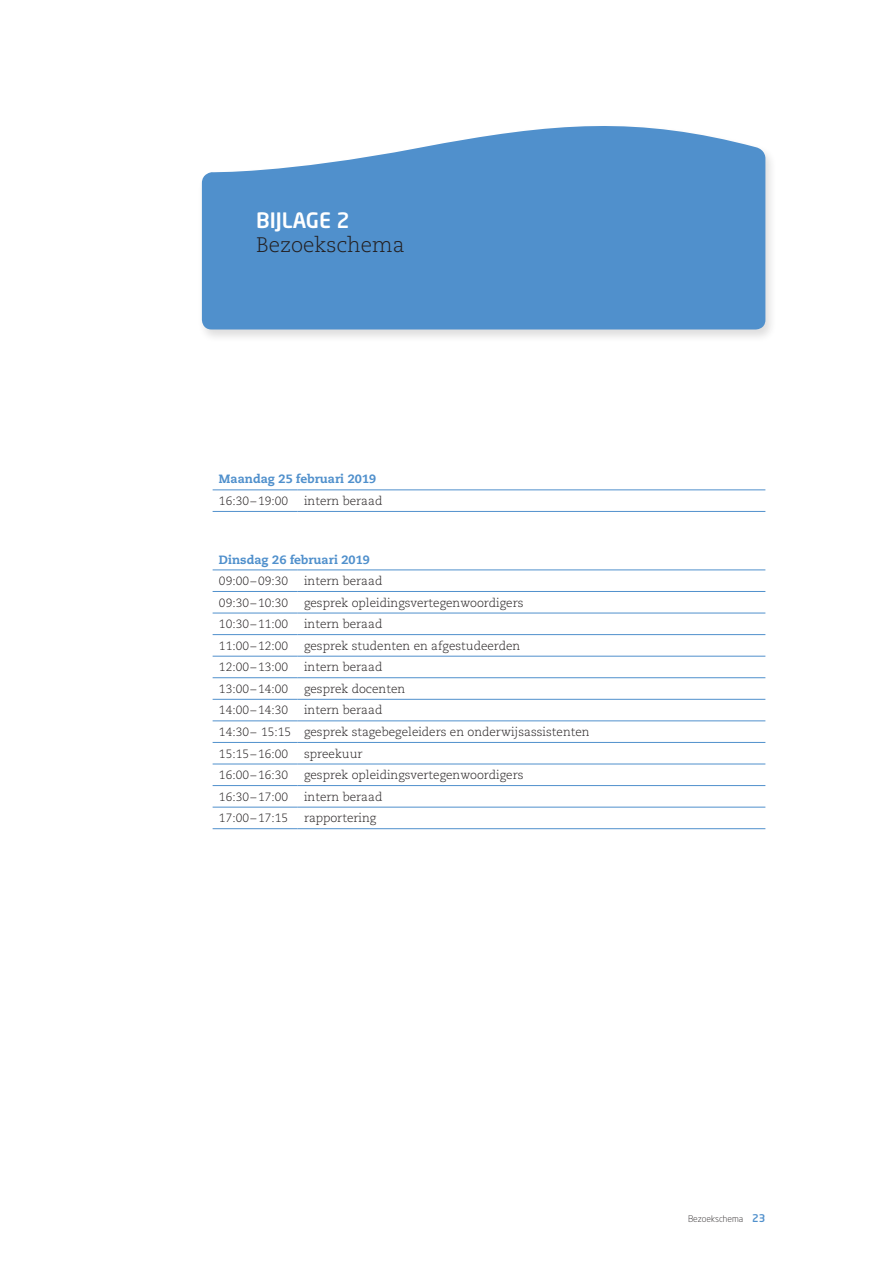
<style>
.page{position:relative;width:893px;height:1263px;background:#fff}
.page>*{position:absolute;margin:0;border:0;box-sizing:border-box;transform-origin:0 0}
.t1{font:300 21px "Caecilia";color:#231f20}
.t2{font:500 21px "Neo Sans";color:#fff}
.t3{font:300 12px/21.6px "Caecilia";color:#231f20}
.t4{font:800 12px "Caecilia";color:#5090cc}
.t5{font:300 9px "Neo Sans";color:#231f20}
.s1{font-weight:500;font-size:10.5px;color:#5090cc}
</style>
<div class="page">
<div style="left:197px;top:123px;width:580px;height:220px;background:#231f20;opacity:.15"></div>
<svg style="left:202px;top:123px;width:563px;height:206px;background:#639cd1"></svg>
<hr style="left:213px;top:489px;width:85px;height:1px;background:#5090cc">
<hr style="left:298px;top:489px;width:467px;height:1px;background:#5090cc">
<hr style="left:213px;top:511px;width:85px;height:1px;background:#5090cc">
<hr style="left:298px;top:511px;width:467px;height:1px;background:#5090cc">
<hr style="left:213px;top:591px;width:85px;height:1px;background:#5090cc">
<hr style="left:298px;top:591px;width:467px;height:1px;background:#5090cc">
<hr style="left:213px;top:613px;width:85px;height:1px;background:#5090cc">
<hr style="left:298px;top:613px;width:467px;height:1px;background:#5090cc">
<hr style="left:213px;top:634px;width:85px;height:1px;background:#5090cc">
<hr style="left:298px;top:634px;width:467px;height:1px;background:#5090cc">
<hr style="left:213px;top:656px;width:85px;height:1px;background:#5090cc">
<hr style="left:298px;top:656px;width:467px;height:1px;background:#5090cc">
<hr style="left:213px;top:677px;width:85px;height:1px;background:#5090cc">
<hr style="left:298px;top:677px;width:467px;height:1px;background:#5090cc">
<hr style="left:213px;top:699px;width:85px;height:1px;background:#5090cc">
<hr style="left:298px;top:699px;width:467px;height:1px;background:#5090cc">
<hr style="left:213px;top:720px;width:85px;height:1px;background:#5090cc">
<hr style="left:298px;top:720px;width:467px;height:1px;background:#5090cc">
<hr style="left:213px;top:742px;width:85px;height:1px;background:#5090cc">
<hr style="left:298px;top:742px;width:467px;height:1px;background:#5090cc">
<hr style="left:213px;top:764px;width:85px;height:1px;background:#5090cc">
<hr style="left:298px;top:764px;width:467px;height:1px;background:#5090cc">
<hr style="left:213px;top:785px;width:85px;height:1px;background:#5090cc">
<hr style="left:298px;top:785px;width:467px;height:1px;background:#5090cc">
<hr style="left:213px;top:807px;width:85px;height:1px;background:#5090cc">
<hr style="left:298px;top:807px;width:467px;height:1px;background:#5090cc">
<hr style="left:213px;top:828px;width:85px;height:1px;background:#5090cc">
<hr style="left:298px;top:828px;width:467px;height:1px;background:#5090cc">
<hr style="left:213px;top:569px;width:85px;height:1px;background:#5090cc">
<hr style="left:298px;top:569px;width:467px;height:1px;background:#5090cc">
<h1 class="t2" style="left:256px;top:207px;width:95px">BIJLAGE 2</h1>
<h1 class="t1" style="left:256px;top:233px;width:150px">Bezoekschema</h1>
<h1 class="t2" style="left:337px;top:207px;width:15px">1</h1>
<h1 class="t1" style="left:256px;top:233px;width:175px">Curriculum Vitae</h1>
<p class="t4" style="left:219px;top:472px;width:159px">Maandag 25 februari 2019</p>
<p class="t3" style="left:219px;top:490px;width:71px">16:30–19:00</p>
<p class="t3" style="left:304px;top:490px;width:80px">intern beraad</p>
<p class="t4" style="left:219px;top:552px;width:152px">Dinsdag 26 februari 2019</p>
<p class="t3" style="left:219px;top:570px;width:71px">09:00–09:30</p>
<p class="t3" style="left:304px;top:570px;width:80px">intern beraad</p>
<p class="t3" style="left:219px;top:592px;width:71px">09:30–10:30</p>
<p class="t3" style="left:304px;top:592px;width:221px">gesprek opleidingsvertegenwoordigers</p>
<p class="t3" style="left:219px;top:613px;width:71px">10:30–11:00</p>
<p class="t3" style="left:304px;top:613px;width:80px">intern beraad</p>
<p class="t3" style="left:219px;top:635px;width:71px">11:00–12:00</p>
<p class="t3" style="left:304px;top:635px;width:218px">gesprek studenten en afgestudeerden</p>
<p class="t3" style="left:219px;top:657px;width:71px">12:00–13:00</p>
<p class="t3" style="left:304px;top:657px;width:80px">intern beraad</p>
<p class="t3" style="left:219px;top:678px;width:71px">13:00–14:00</p>
<p class="t3" style="left:304px;top:678px;width:103px">gesprek docenten</p>
<p class="t3" style="left:219px;top:700px;width:71px">14:00–14:30</p>
<p class="t3" style="left:219px;top:700px;width:372px;text-indent:85px">intern beraad<br>14:30– 15:15 gesprek stagebegeleiders en onderwijsassistenten<br>15:15–16:00</p>
<p class="t3" style="left:304px;top:743px;width:60px">spreekuur</p>
<p class="t3" style="left:219px;top:764px;width:71px">16:00–16:30</p>
<p class="t3" style="left:304px;top:764px;width:221px">gesprek opleidingsvertegenwoordigers</p>
<p class="t3" style="left:219px;top:786px;width:71px">16:30–17:00</p>
<p class="t3" style="left:304px;top:786px;width:80px">intern beraad</p>
<p class="t3" style="left:219px;top:808px;width:71px">17:00–17:15</p>
<p class="t3" style="left:304px;top:808px;width:74px">rapportering</p>
<p class="t5" style="left:688px;top:1213px;width:79px">Bezoekschema <span class="s1">23</span></p>
</div>
